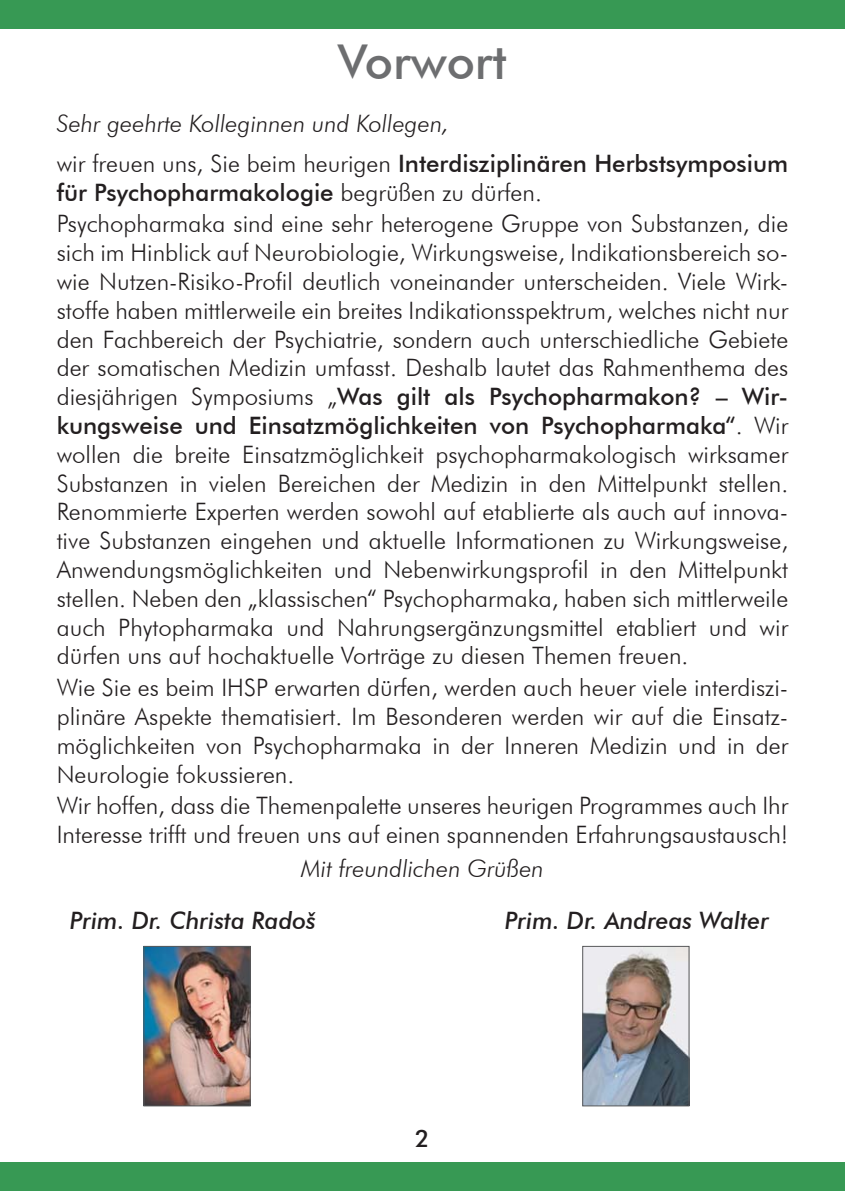
<style>
.page{position:relative;width:845px;height:1191px;background:#fff}
.page>*{position:absolute;margin:0;border:0;box-sizing:border-box;transform-origin:0 0}
.t1{font:500 48px "Futura BT";color:#6d6e70}
.t2{font:300 24px/28.8px "Futura BT";color:#231f20}
.t3{font:italic 300 24px/40.2px "Futura BT";color:#231f20}
.t4{font:italic 500 24px "Futura BT";color:#231f20}
.t5{font:500 24px "Futura BT";color:#231f20}
.s1{font-style:normal}
.s2{font-weight:500;font-style:normal}
.s3{font-weight:500}
</style>
<div class="page">
<div style="left:0;top:1162px;width:845px;height:29px;background:#379954"></div>
<div style="left:0;top:0;width:845px;height:28px;background:#379954"></div>
<img style="left:584px;top:948px;width:103px;height:156px">
<div style="left:582px;top:946px;width:107px;height:160px;border:1px solid #58595b"></div>
<img style="left:146px;top:948px;width:102px;height:156px">
<div style="left:144px;top:946px;width:106px;height:160px;border:1px solid #58595b"></div>
<h1 class="t1" style="left:338px;top:33px;width:171px">Vorwort</h1>
<p class="t3" style="left:57px;top:103px;width:733px">Sehr geehrte Kolleginnen und Kollegen,<br><span class="s1">wir freuen uns, Sie beim heurigen</span> <span class="s2">Interdisziplinären Herbstsymposium</span></p>
<p class="t2" style="left:57px;top:176px;width:733px;line-height:31.6px"><span class="s3">für Psychopharmakologie</span> begrüßen zu dürfen.<br>Psychopharmaka sind eine sehr heterogene Gruppe von Substanzen, die</p>
<p class="t2" style="left:57px;top:238px;width:733px;text-align:justify">sich im Hinblick auf Neurobiologie, Wirkungsweise, Indikationsbereich so&shy;wie Nutzen-Risiko-Profil deutlich voneinander unterscheiden. Viele Wirk&shy;stoffe haben mittlerweile ein breites Indikationsspektrum, welches nicht nur den Fachbereich der Psychiatrie, sondern auch unterschiedliche Gebiete der somatischen Medizin umfasst. Deshalb lautet das Rahmenthema des diesjährigen Symposiums „<span class="s3">Was gilt als Psychopharmakon? – Wir&shy;kungsweise und Einsatzmöglichkeiten von Psychopharmaka“</span>. Wir wollen die breite Einsatzmöglichkeit psychopharmakologisch wirksamer Substanzen in vielen Bereichen der Medizin in den Mittelpunkt stellen.<br>Renommierte Experten werden sowohl auf etablierte als auch auf innova&shy;tive Substanzen eingehen und aktuelle Informationen zu Wirkungsweise, Anwendungsmöglichkeiten und Nebenwirkungsprofil in den Mittelpunkt stellen. Neben den „klassischen“ Psychopharmaka, haben sich mittlerweile auch Phytopharmaka und Nahrungsergänzungsmittel etabliert und wir dürfen uns auf hochaktuelle Vorträge zu diesen Themen freuen.</p>
<p class="t2" style="left:57px;top:673px;width:733px;text-align:justify">Wie Sie es beim IHSP erwarten dürfen, werden auch heuer viele interdiszi&shy;plinäre Aspekte thematisiert. Im Besonderen werden wir auf die Einsatz&shy;möglichkeiten von Psychopharmaka in der Inneren Medizin und in der Neurologie fokussieren.</p>
<p class="t2" style="left:57px;top:791px;width:733px">Wir hoffen, dass die Themenpalette unseres heurigen Programmes auch Ihr<br>Interesse trifft und freuen uns auf einen spannenden Erfahrungsaustausch!</p>
<p class="t3" style="left:301px;top:848px;width:244px">Mit freundlichen Grüßen</p>
<p class="t4" style="left:70px;top:906px;width:248px">Prim. Dr. Christa Radoš</p>
<p class="t4" style="left:505px;top:906px;width:266px">Prim. Dr. Andreas Walter</p>
<p class="t5" style="left:415px;top:1123px;width:16px">2</p>
</div>
